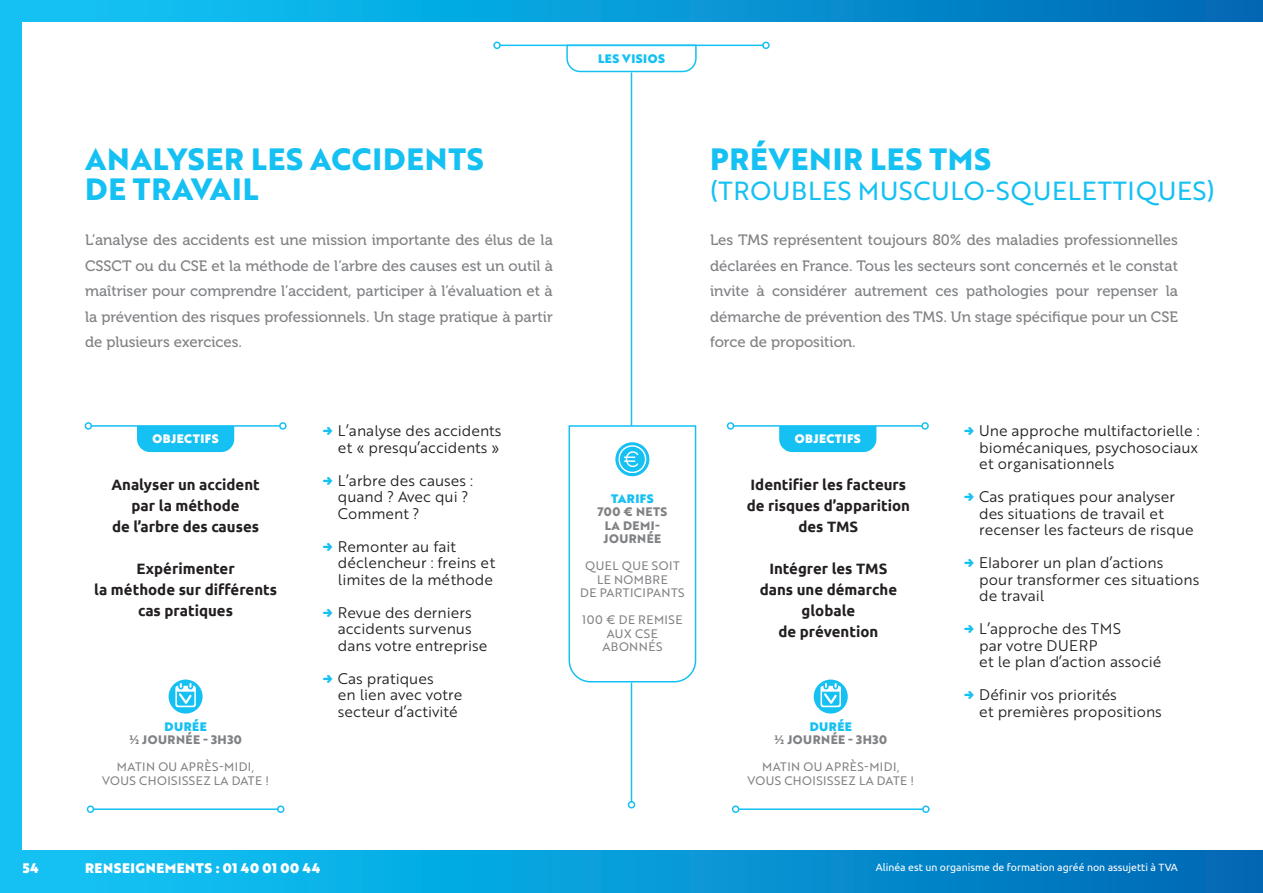
<style>
.page{position:relative;width:1263px;height:893px;background:#fff}
.page>*{position:absolute;margin:0;border:0;box-sizing:border-box;transform-origin:0 0}
.t1{font:700 30px/30px "Brother 1816 Extra";letter-spacing:.03em;color:#15c0f2}
.t2{font:25.5px "Brother 1816 Regular";letter-spacing:.03em;color:#15c0f2}
.t3{font:15px/16.5px "Brother 1816 Book";color:#231f20}
.t4{font:15px/25.5px "Museo 500";color:#808285;text-align:justify}
.t5{font:700 15px/21px "Ubuntu";color:#231f20;text-align:center}
.t6{font:13.5px "Brother 1816 Black";letter-spacing:.04em;color:#fff}
.t7{font:12px/13.5px "Brother 1816 Regular";letter-spacing:.04em;color:#808285;text-align:center}
.t8{font:700 12px/13.5px "Brother 1816 Extra";letter-spacing:.04em;color:#808285;text-align:center}
.t9{font:12px "Brother 1816 Black";letter-spacing:.04em;color:#15c0f2}
.t10{font:12px "Brother 1816 Black";letter-spacing:.04em;color:#fff}
.t11{font:10.5px "Ubuntu";color:#fff}
</style>
<div class="page">
<hr style="left:631px;top:73px;width:1px;height:352px;background:#15c0f2">
<hr style="left:631px;top:683px;width:1px;height:119px;background:#15c0f2">
<div style="left:628px;top:801px;width:7px;height:7px;border:2px solid #15c0f2;border-radius:50%"></div>
<div style="left:21px;top:0;width:1242px;height:21px;background:linear-gradient(to right,#11c9f9,#006ab6)"></div>
<div style="left:21px;top:850px;width:1242px;height:43px;background:linear-gradient(to right,#11c9f9,#006ab6)"></div>
<div style="left:0;top:0;width:21px;height:893px;background:#15c0f2"></div>
<svg style="left:566px;top:44px;width:131px;height:29px"></svg>
<hr style="left:500px;top:45px;width:263px;height:1px;background:#15c0f2">
<div style="left:762px;top:42px;width:8px;height:7px;border:2px solid #15c0f2;border-radius:50%"></div>
<div style="left:493px;top:42px;width:8px;height:7px;border:2px solid #15c0f2;border-radius:50%"></div>
<div style="left:137px;top:427px;width:97px;height:25px;background:#15c0f2"></div>
<hr style="left:91px;top:425px;width:189px;height:2px;background:#15c0f2">
<div style="left:279px;top:422px;width:8px;height:8px;border:2px solid #15c0f2;border-radius:50%"></div>
<div style="left:85px;top:422px;width:7px;height:8px;border:2px solid #15c0f2;border-radius:50%"></div>
<div style="left:779px;top:427px;width:97px;height:25px;background:#15c0f2"></div>
<hr style="left:733px;top:425px;width:189px;height:2px;background:#15c0f2">
<div style="left:921px;top:422px;width:8px;height:8px;border:2px solid #15c0f2;border-radius:50%"></div>
<div style="left:727px;top:422px;width:7px;height:8px;border:2px solid #15c0f2;border-radius:50%"></div>
<hr style="left:93px;top:808px;width:185px;height:2px;background:#15c0f2">
<div style="left:277px;top:805px;width:7px;height:8px;border:2px solid #15c0f2;border-radius:50%"></div>
<div style="left:87px;top:805px;width:7px;height:8px;border:2px solid #15c0f2;border-radius:50%"></div>
<svg style="left:169px;top:679px;width:34px;height:35px"></svg>
<svg style="left:175px;top:682px;width:21px;height:25px"></svg>
<svg style="left:814px;top:679px;width:34px;height:35px"></svg>
<svg style="left:820px;top:682px;width:21px;height:25px"></svg>
<hr style="left:739px;top:808px;width:184px;height:2px;background:#15c0f2">
<div style="left:922px;top:805px;width:8px;height:8px;border:2px solid #15c0f2;border-radius:50%"></div>
<div style="left:732px;top:805px;width:7px;height:8px;border:2px solid #15c0f2;border-radius:50%"></div>
<svg style="left:568px;top:424px;width:129px;height:259px"></svg>
<p class="t9" style="left:598px;top:49px;width:68px">LES VISIOS</p>
<h1 class="t1" style="left:85px;top:144px;width:400px">ANALYSER LES ACCIDENTS<br>DE TRAVAIL</h1>
<p class="t4" style="left:85px;top:227px;width:469px">L’analyse des accidents est une mission importante des élus de la CSSCT ou du CSE et la méthode de l’arbre des causes est un outil à maîtriser pour comprendre l’accident, participer à l’évaluation et à la prévention des risques professionnels. Un stage pratique à partir de plusieurs exercices.</p>
<h1 class="t1" style="left:710px;top:144px;width:283px">PRÉVENIR LES TMS</h1>
<h2 class="t2" style="left:710px;top:172px;width:506px">(TROUBLES MUSCULO-SQUELETTIQUES)</h2>
<p class="t4" style="left:710px;top:227px;width:469px">Les TMS représentent toujours 80% des maladies professionnelles déclarées en France. Tous les secteurs sont concernés et le constat invite à considérer autrement ces pathologies pour repenser la démarche de prévention des TMS. Un stage spécifique pour un CSE force de proposition.</p>
<p class="t10" style="left:153px;top:429px;width:68px">OBJECTIFS</p>
<p class="t3" style="left:338px;top:422px;width:165px">L’analyse des accidents et « presqu’accidents »</p>
<p class="t3" style="left:338px;top:471px;width:137px">L’arbre des causes : quand ? Avec qui ?<br>Comment ?</p>
<p class="t3" style="left:338px;top:537px;width:159px">Remonter au fait déclencheur : freins et limites de la méthode</p>
<p class="t3" style="left:338px;top:603px;width:151px">Revue des derniers accidents survenus dans votre entreprise</p>
<p class="t3" style="left:338px;top:669px;width:126px">Cas pratiques<br>en lien avec votre secteur d’activité</p>
<p class="t5" style="left:111px;top:474px;width:150px">Analyser un accident par la méthode<br>de l’arbre des causes</p>
<p class="t5" style="left:94px;top:558px;width:184px">Expérimenter<br>la méthode sur différents cas pratiques</p>
<p class="t9" style="left:165px;top:717px;width:44px">DURÉE</p>
<p class="t8" style="left:129px;top:733px;width:114px">½ JOURNÉE - 3H30</p>
<p class="t7" style="left:102px;top:760px;width:168px">MATIN OU APRÈS-MIDI,<br>VOUS CHOISISSEZ LA DATE !</p>
<p class="t9" style="left:611px;top:489px;width:44px">TARIFS</p>
<p class="t8" style="left:597px;top:505px;width:71px">700 € NETS<br>LA DEMI-<br>JOURNÉE</p>
<p class="t7" style="left:580px;top:558px;width:106px">QUEL QUE SOIT<br>LE NOMBRE<br>DE PARTICIPANTS</p>
<p class="t7" style="left:582px;top:612px;width:102px">100 € DE REMISE<br>AUX CSE<br>ABONNÉS</p>
<p class="t10" style="left:795px;top:429px;width:68px">OBJECTIFS</p>
<p class="t3" style="left:979px;top:422px;width:222px;text-align:justify">Une approche multifactorielle : biomécaniques, psychosociaux et organisationnels</p>
<p class="t3" style="left:979px;top:488px;width:216px">Cas pratiques pour analyser des situations de travail et recenser les facteurs de risque</p>
<p class="t3" style="left:979px;top:554px;width:222px">Elaborer un plan d’actions pour transformer ces situations de travail</p>
<p class="t3" style="left:979px;top:620px;width:184px">L’approche des TMS<br>par votre DUERP<br>et le plan d’action associé</p>
<p class="t3" style="left:979px;top:686px;width:184px">Définir vos priorités<br>et premières propositions</p>
<p class="t5" style="left:747px;top:474px;width:165px">Identifier les facteurs de risques d’apparition des TMS</p>
<p class="t5" style="left:760px;top:558px;width:139px">Intégrer les TMS dans une démarche globale<br>de prévention</p>
<p class="t9" style="left:810px;top:717px;width:44px">DURÉE</p>
<p class="t8" style="left:774px;top:733px;width:114px">½ JOURNÉE - 3H30</p>
<p class="t7" style="left:747px;top:760px;width:168px">MATIN OU APRÈS-MIDI,<br>VOUS CHOISISSEZ LA DATE !</p>
<p class="t6" style="left:23px;top:858px;width:18px">54</p>
<p class="t6" style="left:85px;top:858px;width:237px">RENSEIGNEMENTS : 01 40 01 00 44</p>
<p class="t11" style="left:876px;top:861px;width:303px">Alinéa est un organisme de formation agréé non assujetti à TVA</p>
</div>
